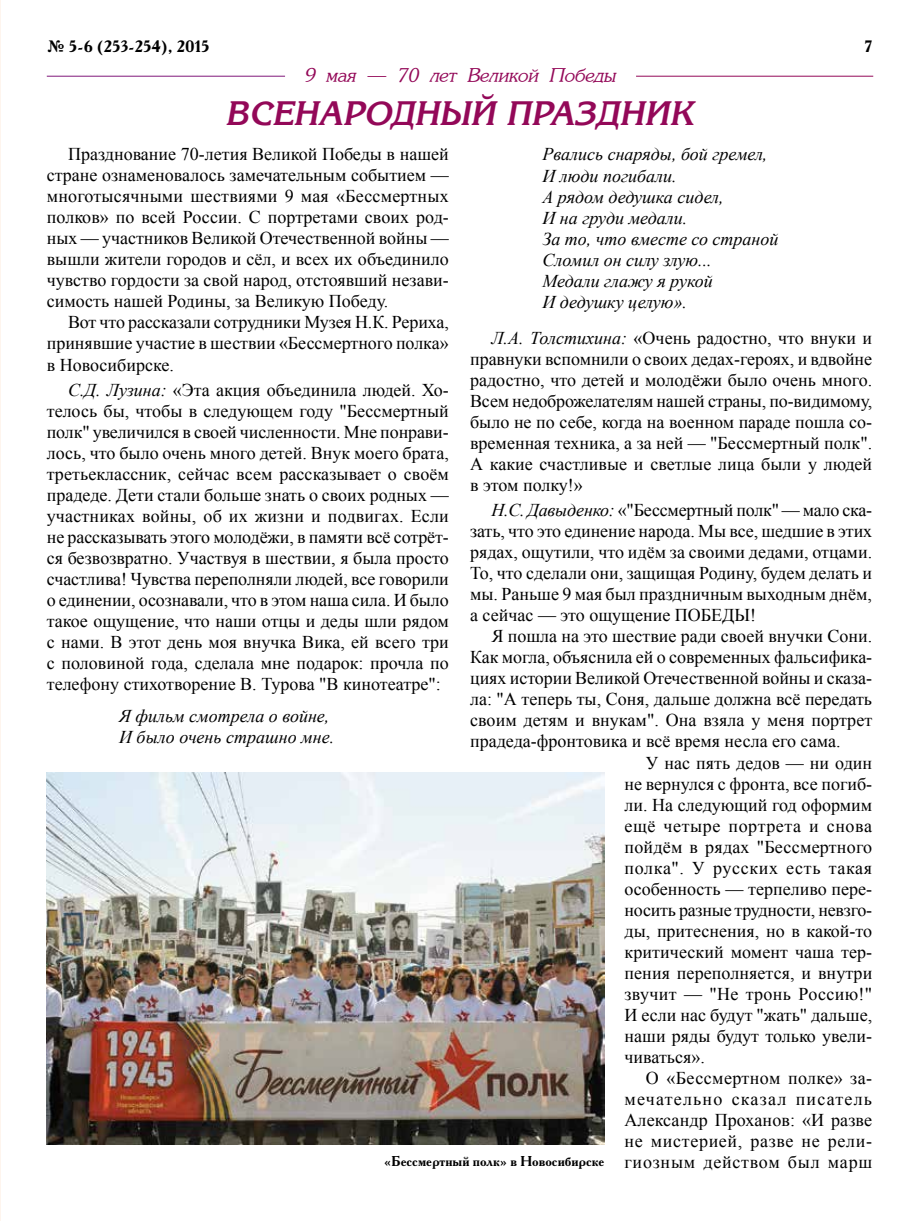
<style>
.page{position:relative;width:919px;height:1221px;background:#fff}
.page>*{position:absolute;margin:0;border:0;box-sizing:border-box;transform-origin:0 0}
.t1{font:italic 700 33px "AG Kornelia";color:#930858}
.t2{font:italic 18.75px "AG Souvenir";letter-spacing:-.01em;color:#930858}
.t3{font:18px/21px "Times New Roman";color:#000;text-align:justify}
.t4{font:italic 18px/21px "Times New Roman";color:#000}
.t5{font:18px "Times New Roman";letter-spacing:.035em;color:#000}
.t6{font:18px "Times New Roman";letter-spacing:.065em;color:#000}
.t7{font:18px "Times New Roman";letter-spacing:.02em;color:#000}
.t8{font:18px "Times New Roman";letter-spacing:.025em;color:#000}
.t9{font:700 16.5px "Academy C";color:#000}
.t10{font:700 14.25px "Academy C";color:#000}
.s1{font-style:italic}
.s2{font-family:"Times New Roman";font-weight:400;font-size:18px}
</style>
<div class="page">
<hr style="left:0;top:0;width:1px;height:1220px;background:#fef5ee">
<hr style="left:47px;top:76px;width:238px;height:1px;background:#7f187a">
<hr style="left:636px;top:76px;width:237px;height:1px;background:#930858">
<img style="left:47px;top:772px;width:557px;height:372px">
<p class="t9" style="left:47px;top:35px;width:164px">№ 5-6 (253-254), 2015</p>
<p class="t9" style="left:864px;top:35px;width:9px">7</p>
<p class="t2" style="left:303px;top:65px;width:313px">9 мая — 70 лет Великой Победы</p>
<h1 class="t1" style="left:318px;top:94px;width:101px">АРОДНЫ</h1>
<h1 class="t1" style="left:470px;top:94px;width:152px">Й ПРАЗДНИК</h1>
<p class="t3" style="left:47px;top:143px;width:403px;text-indent:21px">Празднование 70-летия Великой Победы в нашей стране ознаменовалось замечательным событием — многотысячными шествиями 9 мая «Бессмертных полков» по всей России. С портретами своих род&shy;ных — участников Великой Отечественной войны — вышли жители городов и сёл, и всех их объединило чувство гордости за свой народ, отстоявший незави&shy;симость нашей Родины, за Великую Победу.</p>
<p class="t3" style="left:47px;top:311px;width:403px;text-indent:21px">Вот что рассказали сотрудники Музея Н.К. Рериха, принявшие участие в шествии «Бессмертного полка» в Новосибирске.</p>
<p class="t3" style="left:47px;top:379px;width:403px;text-indent:21px"><span class="s1">С.Д. Лузина:</span> «Эта акция объединила людей. Хо&shy;телось бы, чтобы в следующем году "Бессмертный полк" увеличился в своей численности. Мне понрави&shy;лось, что было очень много детей. Внук моего брата, третьеклассник, сейчас всем рассказывает о своём прадеде. Дети стали больше знать о своих родных — участниках войны, об их жизни и подвигах. Если не рассказывать этого молодёжи, в памяти всё сотрёт&shy;ся безвозвратно. Участвуя в шествии, я была просто счастлива! Чувства переполняли людей, все говорили о единении, осознавали, что в этом наша сила. И было такое ощущение, что наши отцы и деды шли рядом с нами. В этот день моя внучка Вика, ей всего три с половиной года, сделала мне подарок: прочла по телефону стихотворение В. Турова "В кинотеатре":</p>
<p class="t4" style="left:119px;top:704px;width:216px">Я фильм смотрела о войне,<br>И было очень страшно мне.</p>
<h1 class="t1" style="left:225px;top:94px;width:25px">ВСЕН</h1>
<p class="t4" style="left:542px;top:143px;width:237px">Рвались снаряды, бой гремел,<br>И люди погибали.<br>А рядом дедушка сидел,<br>И на груди медали.<br>За то, что вместе со страной<br>Сломил он силу злую...<br>Медали глажу я рукой<br>И дедушку целую».</p>
<p class="t3" style="left:470px;top:327px;width:403px;text-indent:21px"><span class="s1">Л.А. Толстихина:</span> «Очень радостно, что внуки и правнуки вспомнили о своих дедах-героях, и вдвойне радостно, что детей и молодёжи было очень много.<br>Всем недоброжелателям нашей страны, по-видимому, было не по себе, когда на военном параде пошла со&shy;временная техника, а за ней — "Бессмертный полк".<br>А какие счастливые и светлые лица были у людей в этом полку!»</p>
<p class="t3" style="left:470px;top:499px;width:403px;text-indent:21px"><span class="s1">Н.С. Давыденко:</span> «"Бессмертный полк" — мало ска&shy;зать, что это единение народа. Мы все, шедшие в этих рядах, ощутили, что идём за своими дедами, отцами.<br>То, что сделали они, защищая Родину, будем делать и мы. Раньше 9 мая был праздничным выходным днём, а сейчас — это ощущение ПОБЕДЫ!</p>
<p class="t3" style="left:491px;top:625px;width:382px">Я пошла на это шествие ради своей внучки Сони.</p>
<p class="t3" style="left:470px;top:646px;width:403px">Как могла, объяснила ей о современных фальсифика-</p>
<p class="t3" style="left:470px;top:667px;width:403px">циях истории Великой Отечественной войны и сказа-</p>
<p class="t3" style="left:470px;top:688px;width:403px">ла: "А теперь ты, Соня, дальше должна всё передать</p>
<p class="t3" style="left:470px;top:709px;width:403px">своим детям и внукам". Она взяла у меня портрет</p>
<p class="t3" style="left:470px;top:730px;width:372px">прадеда-фронтовика и всё время несла его сама.</p>
<p class="t3" style="left:645px;top:751px;width:228px">У нас пять дедов — ни один</p>
<p class="t3" style="left:624px;top:772px;width:249px">не вернулся с фронта, все погиб-</p>
<p class="t3" style="left:624px;top:793px;width:249px">ли. На следующий год оформим</p>
<p class="t5" style="left:624px;top:813px;width:249px">ещё четыре портрета и снова</p>
<p class="t3" style="left:624px;top:835px;width:249px">пойдём в рядах "Бессмертного</p>
<p class="t5" style="left:624px;top:855px;width:249px">полка". У русских есть такая</p>
<p class="t3" style="left:624px;top:877px;width:249px">особенность — терпеливо пере-</p>
<p class="t3" style="left:624px;top:898px;width:249px">носить разные трудности, невзго-</p>
<p class="t3" style="left:624px;top:919px;width:249px">ды, притеснения, но в какой-то</p>
<p class="t3" style="left:624px;top:940px;width:249px">критический момент чаша тер-</p>
<p class="t3" style="left:624px;top:961px;width:249px">пения переполняется, и внутри</p>
<p class="t7" style="left:624px;top:981px;width:249px">звучит — "Не тронь Россию!"</p>
<p class="t3" style="left:624px;top:1003px;width:249px">И если нас будут "жать" дальше,</p>
<p class="t3" style="left:624px;top:1024px;width:249px">наши ряды будут только увели-</p>
<p class="t3" style="left:624px;top:1045px;width:82px">чиваться».</p>
<p class="t8" style="left:645px;top:1065px;width:228px">О «Бессмертном полке» за-</p>
<p class="t6" style="left:624px;top:1086px;width:249px">мечательно сказал писатель</p>
<p class="t3" style="left:624px;top:1108px;width:249px">Александр Проханов: «И разве</p>
<p class="t5" style="left:624px;top:1128px;width:249px">не мистерией, разве не рели-</p>
<p class="t10" style="left:384px;top:1151px;width:490px">«Бессмертный полк» в Новосибирске <span class="s2">гиозным действом был марш</span></p>
</div>
